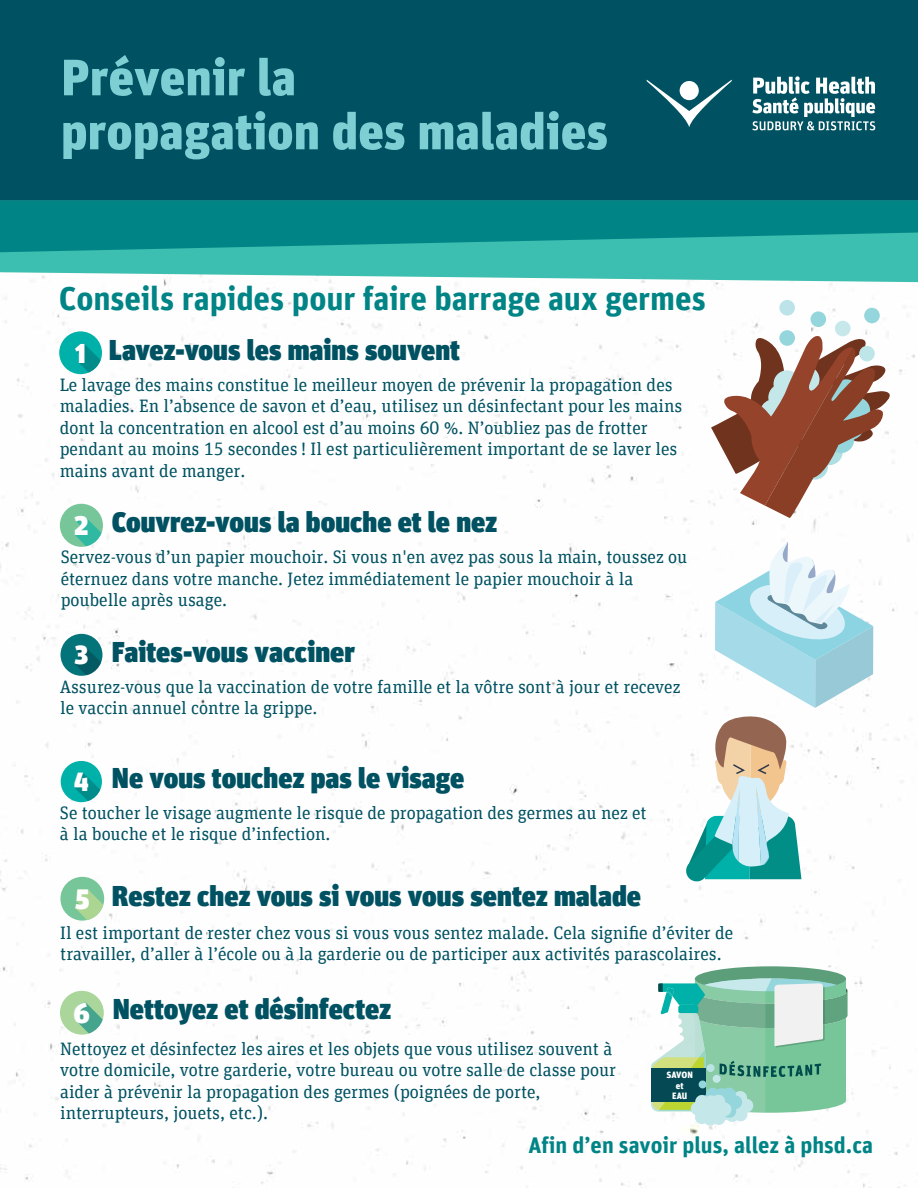
<style>
.page{position:relative;width:918px;height:1188px;background:#fff}
.page>*{position:absolute;margin:0;border:0;box-sizing:border-box;transform-origin:0 0}
.t1{font:900 51px/54px "Unit Pro";color:#7ecfd4}
.t2{font:700 33.15px "Unit Pro";letter-spacing:-.005em;color:#008486}
.t3{font:900 28.5px "Unit Pro";color:#005262}
.t4{font:900 27.75px "Unit Pro";color:#fff}
.t5{font:700 22.65px "Unit Pro";color:#008486}
.t6{font:18px/21.6px "Unit Slab Pro";color:#005262}
.t7{font:900 9.15px/10.5px "Unit Pro";color:#fff;text-align:center}
</style>
<div class="page">
<img style="left:0;top:282px;width:918px;height:906px">
<div style="left:0;top:0;width:918px;height:222px;background:#005262"></div>
<svg style="left:0;top:252px;width:918px;height:30px;fill:#3cbeb0"></svg>
<svg style="left:0;top:201px;width:918px;height:51px;fill:#008486"></svg>
<svg style="left:59px;top:331px;width:43px;height:43px"></svg>
<svg style="left:60px;top:504px;width:43px;height:43px"></svg>
<svg style="left:61px;top:634px;width:41px;height:42px"></svg>
<svg style="left:715px;top:542px;width:158px;height:166px"></svg>
<svg style="left:779px;top:330px;width:16px;height:16px"></svg>
<div style="left:811px;top:311px;width:15px;height:16px;background:#95d6dc;border-radius:50%"></div>
<div style="left:779px;top:300px;width:16px;height:16px;background:#bce4e8;border-radius:50%"></div>
<div style="left:835px;top:321px;width:16px;height:15px;background:#c6e8eb;border-radius:50%"></div>
<div style="left:864px;top:308px;width:16px;height:15px;background:#95d6dc;border-radius:50%"></div>
<svg style="left:711px;top:334px;width:189px;height:184px"></svg>
<svg style="left:647px;top:80px;width:85px;height:47px"></svg>
<div style="left:680px;top:81px;width:19px;height:19px;background:#fff;border-radius:50%"></div>
<svg style="left:752px;top:76px;width:123px;height:54px"></svg>
<svg style="left:60px;top:991px;width:44px;height:44px"></svg>
<svg style="left:685px;top:716px;width:116px;height:166px"></svg>
<svg style="left:61px;top:761px;width:41px;height:41px"></svg>
<svg style="left:60px;top:877px;width:44px;height:44px"></svg>
<svg style="left:651px;top:966px;width:198px;height:160px"></svg>
<h1 class="t1" style="left:61px;top:47px;width:549px">Prévenir la<br>propagation des maladies</h1>
<h2 class="t2" style="left:59px;top:274px;width:648px">Conseils rapides pour faire barrage aux germes</h2>
<h3 class="t3" style="left:74px;top:328px;width:387px"><sub>1</sub> Lavez-vous les mains souvent</h3>
<p class="t6" style="left:60px;top:373px;width:624px">Le lavage des mains constitue le meilleur moyen de prévenir la propagation des maladies. En l’absence de savon et d’eau, utilisez un désinfectant pour les mains dont la concentration en alcool est d’au moins 60 %. N’oubliez pas de frotter pendant au moins 15 secondes ! Il est particulièrement important de se laver les mains avant de manger.</p>
<h3 class="t3" style="left:74px;top:501px;width:425px"><sub>2</sub> Couvrez-vous la bouche et le nez</h3>
<p class="t6" style="left:61px;top:546px;width:628px">Servez-vous d’un papier mouchoir. Si vous n'en avez pas sous la main, toussez ou éternuez dans votre manche. Jetez immédiatement le papier mouchoir à la poubelle après usage.</p>
<h3 class="t3" style="left:74px;top:631px;width:283px"><sub>3</sub> Faites-vous vacciner</h3>
<p class="t6" style="left:60px;top:675px;width:622px">Assurez-vous que la vaccination de votre famille et la vôtre sont à jour et recevez le vaccin annuel contre la grippe.</p>
<h3 class="t3" style="left:74px;top:756px;width:392px"><sub>4</sub> Ne vous touchez pas le visage</h3>
<p class="t6" style="left:60px;top:801px;width:588px">Se toucher le visage augmente le risque de propagation des germes au nez et à la bouche et le risque d’infection.</p>
<h3 class="t3" style="left:112px;top:874px;width:531px">Restez chez vous si vous vous sentez malade</h3>
<p class="t6" style="left:60px;top:921px;width:675px">Il est important de rester chez vous si vous vous sentez malade. Cela signifie d’éviter de travailler, d’aller à l’école ou à la garderie ou de participer aux activités parascolaires.</p>
<h3 class="t4" style="left:75px;top:878px;width:17px">5</h3>
<h3 class="t3" style="left:74px;top:987px;width:319px"><sub>6</sub> Nettoyez et désinfectez</h3>
<p class="t6" style="left:60px;top:1037px;width:557px">Nettoyez et désinfectez les aires et les objets que vous utilisez souvent à votre domicile, votre garderie, votre bureau ou votre salle de classe pour aider à prévenir la propagation des germes (poignées de porte, interrupteurs, jouets, etc.).</p>
<p class="t7" style="left:666px;top:1069px;width:28px">SAVON et<br>EAU</p>
<p class="t5" style="left:529px;top:1128px;width:346px">Afin d’en savoir plus, allez à phsd.ca</p>
</div>
